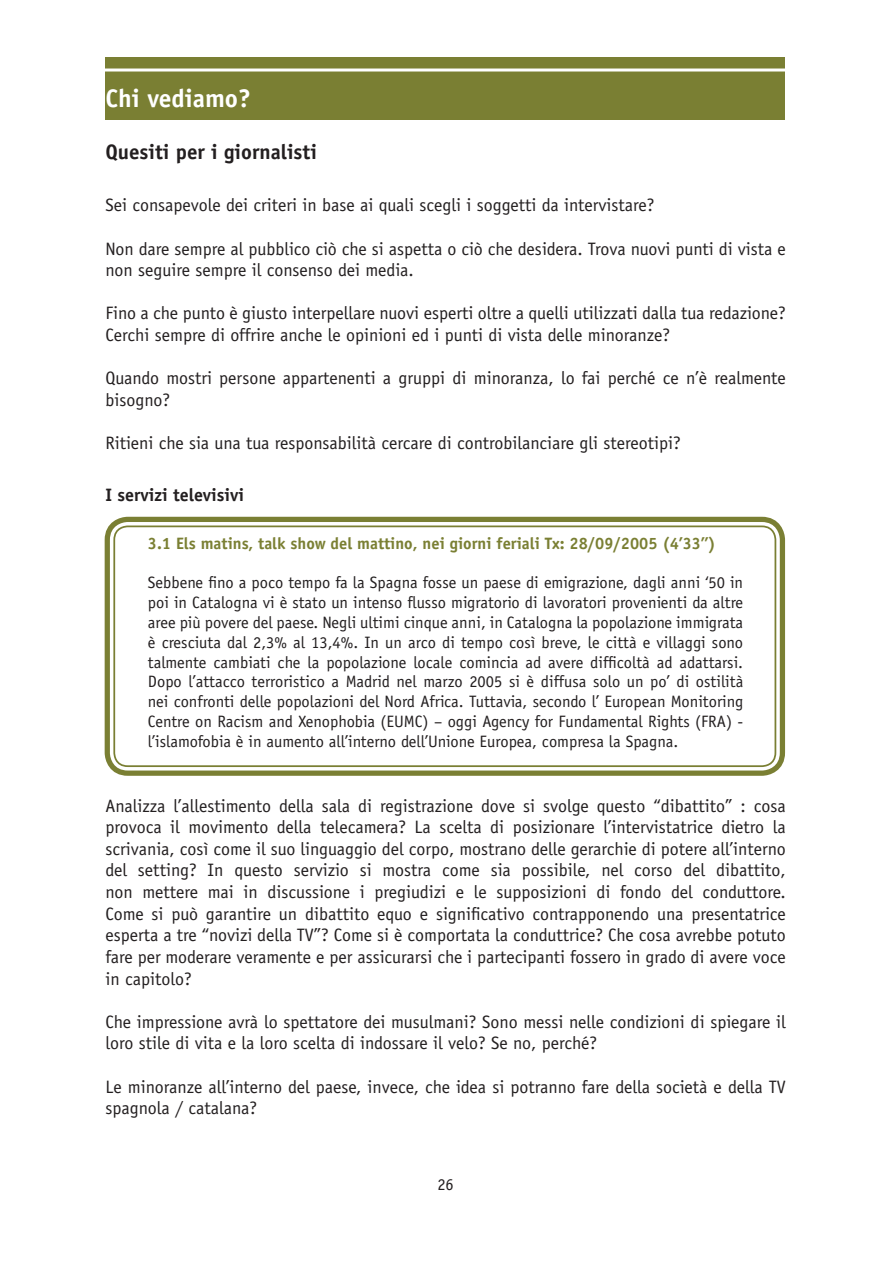
<style>
.page{position:relative;width:895px;height:1265px;background:#fff}
.page>*{position:absolute;margin:0;border:0;box-sizing:border-box;transform-origin:0 0}
.t1{font:700 25.5px "Officina Sans Std";color:#fff}
.t2{font:700 21px "Officina Sans Std";color:#231f20}
.t3{font:18px/21.6px "Officina Sans Std";color:#231f20}
.t4{font:700 18px "Officina Sans Std";color:#231f20}
.t5{font:16.5px/19.8px "Officina Sans Std";color:#231f20;text-align:justify}
.t6{font:700 16.5px "Officina Sans Std";color:#7a7f33}
</style>
<div class="page">
<div style="left:105px;top:57px;width:680px;height:63px;background:#7a7f33"></div>
<hr style="left:94px;top:69px;width:710px;height:3px;background:#fff">
<div style="left:105px;top:517px;width:680px;height:259px;border:5px solid #7a7f33;border-radius:21px"></div>
<div style="left:113px;top:525px;width:663px;height:242px;border:2px solid #7a7f33;border-radius:14px"></div>
<h1 class="t1" style="left:105px;top:82px;width:147px">Chi vediamo?</h1>
<p class="t2" style="left:105px;top:139px;width:213px">Quesiti per i giornalisti</p>
<p class="t3" style="left:105px;top:194px;width:551px">Sei consapevole dei criteri in base ai quali scegli i soggetti da intervistare?</p>
<p class="t3" style="left:105px;top:238px;width:682px">Non dare sempre al pubblico ciò che si aspetta o ciò che desidera. Trova nuovi punti di vista e non seguire sempre il consenso dei media.</p>
<p class="t3" style="left:105px;top:302px;width:682px">Fino a che punto è giusto interpellare nuovi esperti oltre a quelli utilizzati dalla tua redazione?<br>Cerchi sempre di offrire anche le opinioni ed i punti di vista delle minoranze?</p>
<p class="t3" style="left:105px;top:367px;width:682px">Quando mostri persone appartenenti a gruppi di minoranza, lo fai perché ce n’è realmente bisogno?</p>
<p class="t3" style="left:105px;top:432px;width:577px">Ritieni che sia una tua responsabilità cercare di controbilanciare gli stereotipi?</p>
<p class="t4" style="left:105px;top:483px;width:140px">I servizi televisivi</p>
<p class="t6" style="left:148px;top:533px;width:569px">3.1 Els matins, talk show del mattino, nei giorni feriali Tx: 28/09/2005 (4’33’’)</p>
<p class="t5" style="left:148px;top:573px;width:597px">Sebbene fino a poco tempo fa la Spagna fosse un paese di emigrazione, dagli anni ‘50 in poi in Catalogna vi è stato un intenso flusso migratorio di lavoratori provenienti da altre aree più povere del paese. Negli ultimi cinque anni, in Catalogna la popolazione immigrata è cresciuta dal 2,3% al 13,4%. In un arco di tempo così breve, le città e villaggi sono talmente cambiati che la popolazione locale comincia ad avere difficoltà ad adattarsi.<br>Dopo l’attacco terroristico a Madrid nel marzo 2005 si è diffusa solo un po’ di ostilità nei confronti delle popolazioni del Nord Africa. Tuttavia, secondo l’ European Monitoring Centre on Racism and Xenophobia (EUMC) – oggi Agency for Fundamental Rights (FRA) - l’islamofobia è in aumento all’interno dell’Unione Europea, compresa la Spagna.</p>
<p class="t3" style="left:105px;top:795px;width:682px;text-align:justify">Analizza l’allestimento della sala di registrazione dove si svolge questo “dibattito” : cosa provoca il movimento della telecamera? La scelta di posizionare l’intervistatrice dietro la scrivania, così come il suo linguaggio del corpo, mostrano delle gerarchie di potere all’interno del setting? In questo servizio si mostra come sia possibile, nel corso del dibattito, non mettere mai in discussione i pregiudizi e le supposizioni di fondo del conduttore.<br>Come si può garantire un dibattito equo e significativo contrapponendo una presentatrice esperta a tre “novizi della TV”? Come si è comportata la conduttrice? Che cosa avrebbe potuto fare per moderare veramente e per assicurarsi che i partecipanti fossero in grado di avere voce in capitolo?</p>
<p class="t3" style="left:105px;top:1011px;width:682px">Che impressione avrà lo spettatore dei musulmani? Sono messi nelle condizioni di spiegare il loro stile di vita e la loro scelta di indossare il velo? Se no, perché?</p>
<p class="t3" style="left:105px;top:1075px;width:682px">Le minoranze all’interno del paese, invece, che idea si potranno fare della società e della TV spagnola / catalana?</p>
<p class="t5" style="left:437px;top:1175px;width:18px">26</p>
</div>
